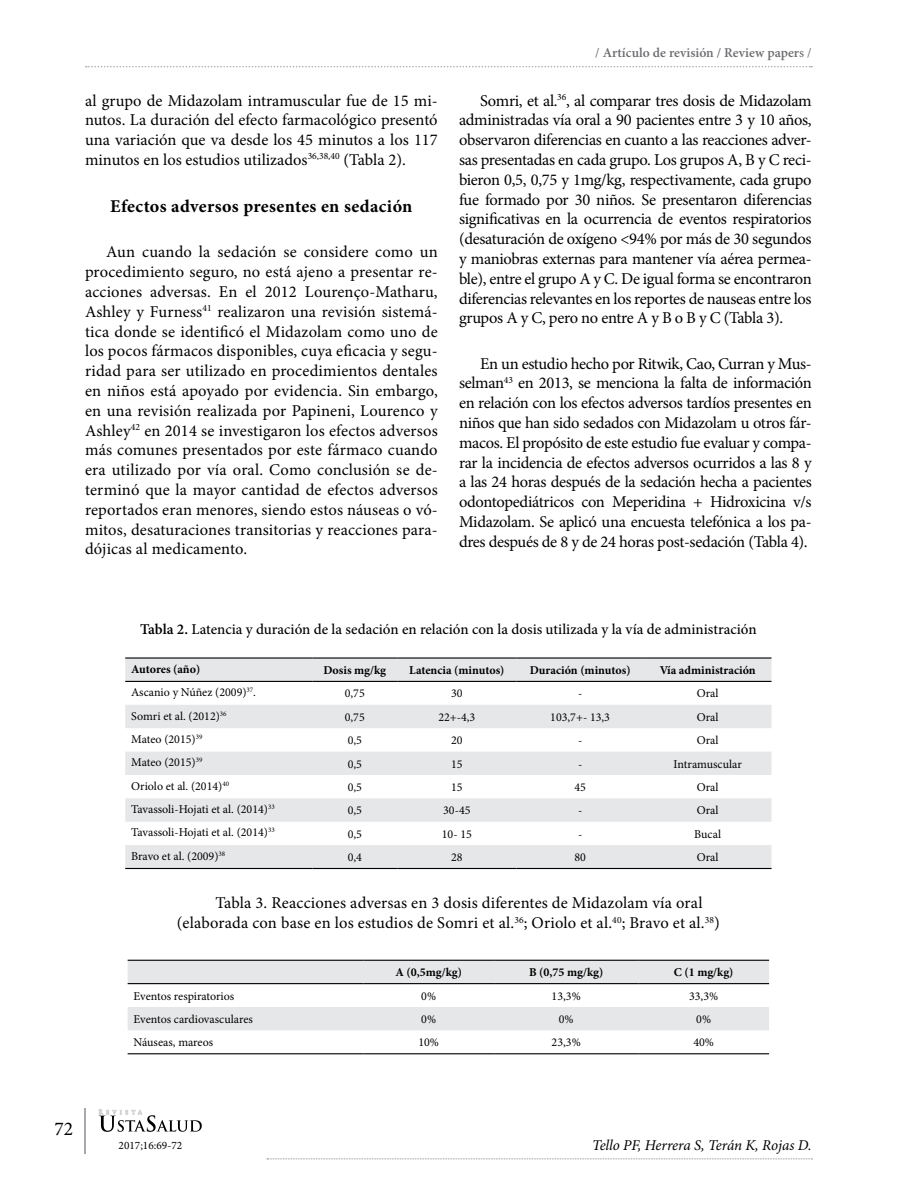
<style>
.page{position:relative;width:918px;height:1188px;background:#fff}
.page>*{position:absolute;margin:0;border:0;box-sizing:border-box;transform-origin:0 0}
.t1{font:19.5px "Minion Pro";color:#000}
.t2{font:700 18px "Minion Pro";letter-spacing:.02em;color:#000}
.t3{font:16.5px/19.8px "Minion Pro";color:#000;text-align:justify}
.t4{font:500 15px "Minion Pro";color:#000}
.t5{font:italic 15px "Minion Pro";letter-spacing:-.01em;color:#000}
.t6{font:600 13.5px "Minion Pro";letter-spacing:.005em;color:#6d6e71}
.t7{font:12px "Minion Pro";color:#000}
.t8{font:700 12px "Minion Pro";color:#000}
.t9{font:11.4px "Minion Pro";color:#000}
.s1{font-weight:500}
.s2{font-weight:600}
</style>
<div class="page">
<svg style="left:267px;top:1159px;width:545px;height:1px"></svg>
<svg style="left:86px;top:66px;width:726px;height:1px"></svg>
<hr style="left:84px;top:1108px;width:2px;height:45px;background:#a7a9ac">
<svg style="left:99px;top:1110px;width:103px;height:22px"></svg>
<svg style="left:125px;top:659px;width:647px;height:209px;fill:#e6e7e8"></svg>
<hr style="left:125px;top:868px;width:187px;height:1px;background:#000">
<hr style="left:312px;top:868px;width:85px;height:1px;background:#000">
<hr style="left:397px;top:868px;width:119px;height:1px;background:#000">
<hr style="left:516px;top:868px;width:128px;height:1px;background:#000">
<hr style="left:644px;top:868px;width:128px;height:1px;background:#000">
<hr style="left:125px;top:657px;width:187px;height:2px;background:#000">
<hr style="left:312px;top:657px;width:85px;height:2px;background:#000">
<hr style="left:397px;top:657px;width:119px;height:2px;background:#000">
<hr style="left:516px;top:657px;width:128px;height:2px;background:#000">
<hr style="left:644px;top:657px;width:128px;height:2px;background:#000">
<hr style="left:125px;top:681px;width:187px;height:1px;background:#000">
<hr style="left:312px;top:681px;width:85px;height:1px;background:#000">
<hr style="left:397px;top:681px;width:119px;height:1px;background:#000">
<hr style="left:516px;top:681px;width:128px;height:1px;background:#000">
<hr style="left:644px;top:681px;width:128px;height:1px;background:#000">
<svg style="left:128px;top:961px;width:641px;height:69px;fill:#e6e7e8"></svg>
<hr style="left:128px;top:960px;width:235px;height:1px;background:#000">
<hr style="left:363px;top:960px;width:131px;height:1px;background:#000">
<hr style="left:494px;top:960px;width:144px;height:1px;background:#000">
<hr style="left:638px;top:960px;width:131px;height:1px;background:#000">
<hr style="left:128px;top:983px;width:235px;height:1px;background:#000">
<hr style="left:363px;top:983px;width:131px;height:1px;background:#000">
<hr style="left:494px;top:983px;width:144px;height:1px;background:#000">
<hr style="left:638px;top:983px;width:131px;height:1px;background:#000">
<hr style="left:128px;top:1053px;width:235px;height:1px;background:#000">
<hr style="left:363px;top:1053px;width:131px;height:1px;background:#000">
<hr style="left:494px;top:1053px;width:144px;height:1px;background:#000">
<hr style="left:638px;top:1053px;width:131px;height:1px;background:#000">
<p class="t3" style="left:85px;top:90px;width:354px">al grupo de Midazolam intramuscular fue de 15 mi&shy;nutos. La duración del efecto farmacológico presentó una variación que va desde los 45 minutos a los 117 minutos en los estudios utilizados<sup>36,38,40</sup> (Tabla 2).</p>
<p class="t2" style="left:110px;top:194px;width:304px">Efectos adversos presentes en sedación</p>
<p class="t3" style="left:85px;top:242px;width:354px;text-indent:21px">Aun cuando la sedación se considere como un procedimiento seguro, no está ajeno a presentar re&shy;acciones adversas. En el 2012 Lourenço-Matharu, Ashley y Furness<sup>41</sup> realizaron una revisión sistemá&shy;tica donde se identificó el Midazolam como uno de los pocos fármacos disponibles, cuya eficacia y segu&shy;ridad para ser utilizado en procedimientos dentales en niños está apoyado por evidencia. Sin embargo, en una revisión realizada por Papineni, Lourenco y Ashley<sup>42</sup> en 2014 se investigaron los efectos adversos más comunes presentados por este fármaco cuando era utilizado por vía oral. Como conclusión se de&shy;terminó que la mayor cantidad de efectos adversos reportados eran menores, siendo estos náuseas o vó&shy;mitos, desaturaciones transitorias y reacciones para&shy;dójicas al medicamento.</p>
<p class="t6" style="left:595px;top:44px;width:218px"><span class="s1">/</span> Artículo de revisión / Review paper<span class="s1">s /</span></p>
<p class="t3" style="left:459px;top:90px;width:354px;text-indent:21px">Somri, et al.<sup>36</sup>, al comparar tres dosis de Midazolam administradas vía oral a 90 pacientes entre 3 y 10 años, observaron diferencias en cuanto a las reacciones adver&shy;sas presentadas en cada grupo. Los grupos A, B y C reci&shy;bieron 0,5, 0,75 y 1mg/kg, respectivamente, cada grupo fue formado por 30 niños. Se presentaron diferencias significativas en la ocurrencia de eventos respiratorios (desaturación de oxígeno &lt;94% por más de 30 segundos y maniobras externas para mantener vía aérea permea&shy;ble), entre el grupo A y C. De igual forma se encontraron diferencias relevantes en los reportes de nauseas entre los grupos A y C, pero no entre A y B o B y C (Tabla 3).</p>
<p class="t3" style="left:459px;top:354px;width:354px;text-indent:21px">En un estudio hecho por Ritwik, Cao, Curran y Mus&shy;selman<sup>43</sup> en 2013, se menciona la falta de información en relación con los efectos adversos tardíos presentes en niños que han sido sedados con Midazolam u otros fár&shy;macos. El propósito de este estudio fue evaluar y compa&shy;rar la incidencia de efectos adversos ocurridos a las 8 y a las 24 horas después de la sedación hecha a pacientes odontopediátricos con Meperidina + Hidroxicina v/s Midazolam. Se aplicó una encuesta telefónica a los pa&shy;dres después de 8 y de 24 horas post-sedación (Tabla 4).</p>
<p class="t4" style="left:140px;top:620px;width:618px"><span class="s2">Tabla 2.</span> Latencia y duración de la sedación en relación con la dosis utilizada y la vía de administración</p>
<p class="t8" style="left:131px;top:660px;width:71px">Autores (año)</p>
<p class="t8" style="left:323px;top:662px;width:64px">Dosis mg/kg</p>
<p class="t8" style="left:409px;top:662px;width:97px">Latencia (minutos)</p>
<p class="t8" style="left:530px;top:662px;width:102px">Duración (minutos)</p>
<p class="t8" style="left:660px;top:662px;width:98px">Vía administración</p>
<p class="t7" style="left:131px;top:684px;width:126px">Ascanio y Núñez (2009)<sup>37</sup>.</p>
<p class="t7" style="left:345px;top:686px;width:22px">0,75</p>
<p class="t7" style="left:451px;top:686px;width:13px">30</p>
<p class="t7" style="left:578px;top:686px;width:6px">-</p>
<p class="t7" style="left:697px;top:686px;width:23px">Oral</p>
<p class="t7" style="left:131px;top:708px;width:97px">Somri et al. (2012)<sup>36</sup></p>
<p class="t7" style="left:345px;top:709px;width:22px">0,75</p>
<p class="t7" style="left:438px;top:709px;width:39px">22+-4,3</p>
<p class="t7" style="left:550px;top:709px;width:61px">103,7+- 13,3</p>
<p class="t7" style="left:697px;top:709px;width:23px">Oral</p>
<p class="t7" style="left:131px;top:731px;width:73px">Mateo (2015)<sup>39</sup></p>
<p class="t7" style="left:348px;top:732px;width:16px">0,5</p>
<p class="t7" style="left:451px;top:732px;width:13px">20</p>
<p class="t7" style="left:578px;top:732px;width:6px">-</p>
<p class="t7" style="left:697px;top:732px;width:23px">Oral</p>
<p class="t7" style="left:131px;top:754px;width:73px">Mateo (2015)<sup>39</sup></p>
<p class="t7" style="left:348px;top:756px;width:16px">0,5</p>
<p class="t7" style="left:451px;top:756px;width:13px">15</p>
<p class="t7" style="left:578px;top:756px;width:6px">-</p>
<p class="t7" style="left:674px;top:756px;width:70px">Intramuscular</p>
<p class="t7" style="left:131px;top:778px;width:99px">Oriolo et al. (2014)<sup>40</sup></p>
<p class="t7" style="left:348px;top:779px;width:16px">0,5</p>
<p class="t7" style="left:451px;top:779px;width:13px">15</p>
<p class="t7" style="left:574px;top:779px;width:13px">45</p>
<p class="t7" style="left:697px;top:779px;width:23px">Oral</p>
<p class="t7" style="left:131px;top:801px;width:145px">Tavassoli-Hojati et al. (2014)<sup>33</sup></p>
<p class="t7" style="left:348px;top:803px;width:16px">0,5</p>
<p class="t7" style="left:443px;top:803px;width:29px">30-45</p>
<p class="t7" style="left:578px;top:803px;width:6px">-</p>
<p class="t7" style="left:697px;top:803px;width:23px">Oral</p>
<p class="t7" style="left:131px;top:825px;width:145px">Tavassoli-Hojati et al. (2014)<sup>33</sup></p>
<p class="t7" style="left:348px;top:826px;width:16px">0,5</p>
<p class="t7" style="left:442px;top:826px;width:32px">10- 15</p>
<p class="t7" style="left:578px;top:826px;width:6px">-</p>
<p class="t7" style="left:694px;top:826px;width:28px">Bucal</p>
<p class="t7" style="left:131px;top:848px;width:96px">Bravo et al. (2009)<sup>38</sup></p>
<p class="t7" style="left:348px;top:849px;width:16px">0,4</p>
<p class="t7" style="left:451px;top:849px;width:13px">28</p>
<p class="t7" style="left:574px;top:849px;width:13px">80</p>
<p class="t7" style="left:697px;top:849px;width:23px">Oral</p>
<p class="t3" style="left:177px;top:893px;width:545px;text-indent:39px">Tabla 3. Reacciones adversas en 3 dosis diferentes de Midazolam vía oral (elaborada con base en los estudios de Somri et al.<sup>36</sup>; Oriolo et al.<sup>40</sup>; Bravo et al.<sup>38</sup>)</p>
<p class="t8" style="left:395px;top:964px;width:68px">A (0,5mg/kg)</p>
<p class="t8" style="left:529px;top:964px;width:76px">B (0,75 mg/kg)</p>
<p class="t8" style="left:674px;top:964px;width:61px">C (1 mg/kg)</p>
<p class="t7" style="left:134px;top:988px;width:102px">Eventos respiratorios</p>
<p class="t7" style="left:421px;top:988px;width:16px">0%</p>
<p class="t7" style="left:552px;top:988px;width:31px">13,3%</p>
<p class="t7" style="left:689px;top:988px;width:31px">33,3%</p>
<p class="t7" style="left:134px;top:1011px;width:121px">Eventos cardiovasculares</p>
<p class="t7" style="left:421px;top:1011px;width:16px">0%</p>
<p class="t7" style="left:559px;top:1011px;width:16px">0%</p>
<p class="t7" style="left:696px;top:1011px;width:16px">0%</p>
<p class="t7" style="left:134px;top:1035px;width:81px">Náuseas, mareos</p>
<p class="t7" style="left:418px;top:1035px;width:22px">10%</p>
<p class="t7" style="left:552px;top:1035px;width:31px">23,3%</p>
<p class="t7" style="left:693px;top:1035px;width:22px">40%</p>
<p class="t1" style="left:55px;top:1116px;width:20px">72</p>
<p class="t9" style="left:119px;top:1138px;width:65px">2017;16:69-72</p>
<p class="t5" style="left:592px;top:1135px;width:221px">Tello PF, Herrera S, Terán K, Rojas D.</p>
</div>
